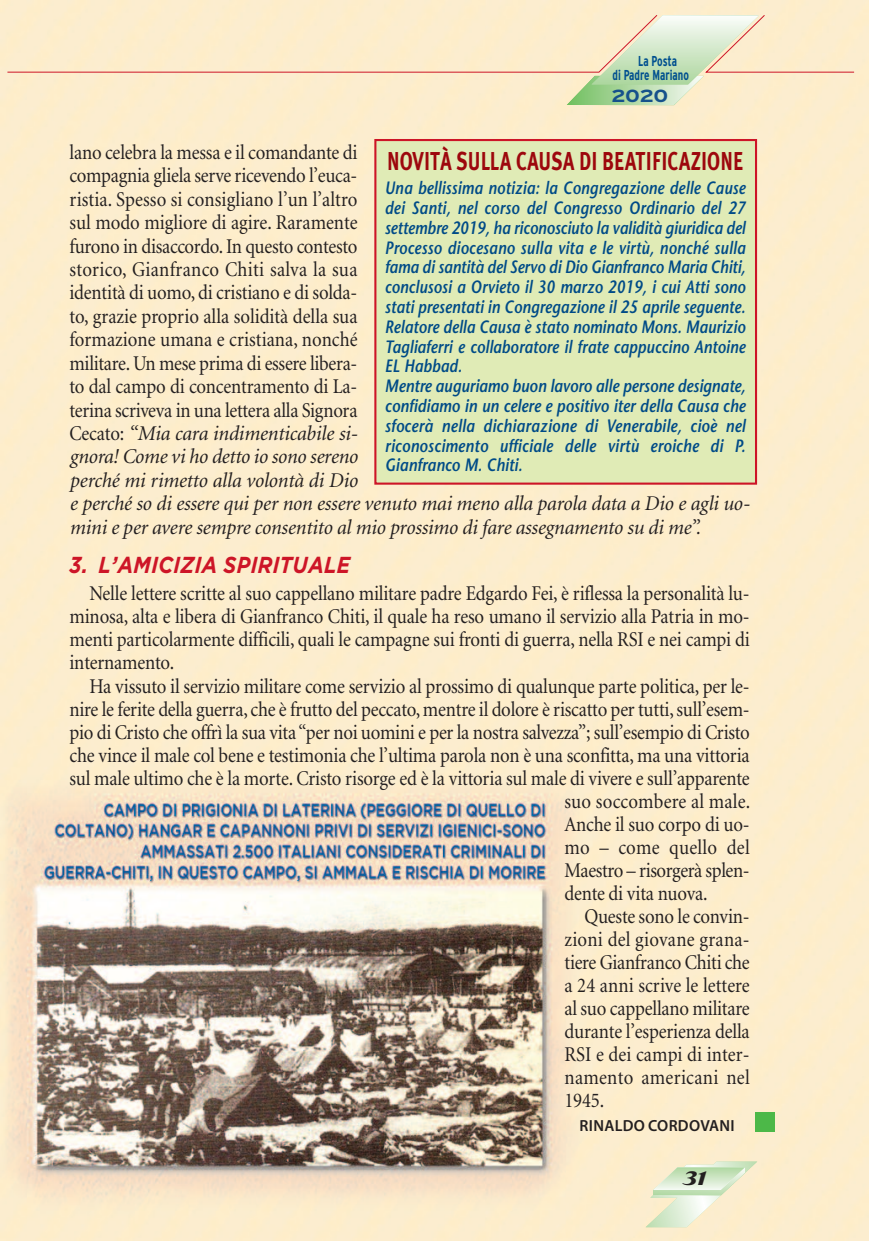
<style>
.page{position:relative;width:869px;height:1241px;background:#fff}
.page>*{position:absolute;margin:0;border:0;box-sizing:border-box;transform-origin:0 0}
.t1{font:700 25.9px "Meta Plus";letter-spacing:.01em;color:#9d070d;scale:.75 1}
.t2{font:italic 700 23.1px "Gotham";letter-spacing:.015em;color:#cd1527;scale:.87 1}
.t3{font:21px/23.4px "Minion";letter-spacing:-.01em;color:#231f20;text-align:justify;scale:.89 1}
.t4{font:italic 21px/23.1px "Minion";letter-spacing:-.01em;color:#231f20}
.t5{font:21px "Minion";letter-spacing:.015em;color:#231f20;scale:.89 1}
.t6{font:21px "Minion";letter-spacing:.01em;color:#231f20;scale:.89 1}
.t7{font:italic 700 19.25px "Daily News";color:#231f20;scale:1.36 1}
.t8{font:italic 600 17.85px/19.8px "Stone Sans";color:#004b87;scale:.84 1}
.t9{font:700 17.5px "Interstate";color:#16518b;scale:1.23 1}
.t10{font:600 16.1px "Myriad Pro";letter-spacing:.02em;color:#231f20}
.t11{font:700 condensed 14.35px/13.5px "Interstate";color:#004f8f;scale:.83 1}
.s1{font-style:italic}
</style>
<div class="page">
<img style="left:0;top:0;width:868px;height:1240px">
<svg style="left:645px;top:1161px;width:111px;height:65px;background:#e8ebce"></svg>
<svg style="left:7px;top:14px;width:847px;height:91px;background:#f5e9c9"></svg>
<div style="left:754px;top:1111px;width:20px;height:20px;background:#4cb848"></div>
<div style="left:376px;top:141px;width:378px;height:341px;background:#e0ebb6"></div>
<div style="left:374px;top:139px;width:382px;height:345px;border:2px solid #cd1527"></div>
<p class="t11" style="left:612px;top:54px;width:94px;text-indent:26px">La Posta di Padre Mariano</p>
<p class="t3" style="left:69px;top:142px;width:325px">lano celebra la messa e il comandante di compagnia gliela serve ricevendo l’euca&shy;ristia. Spesso si consigliano l’un l’altro sul modo migliore di agire. Raramente furono in disaccordo. In questo contesto storico, Gianfranco Chiti salva la sua identità di uomo, di cristiano e di solda&shy;to, grazie proprio alla solidità della sua formazione umana e cristiana, nonché militare. Un mese prima di essere libera&shy;to dal campo di concentramento di La&shy;terina scriveva in una lettera alla Signora Cecato: <span class="s1">“Mia cara indimenticabile si&shy;gnora! Come vi ho detto io sono sereno perché mi rimetto alla volontà di Dio</span></p>
<p class="t9" style="left:611px;top:86px;width:48px">2020</p>
<p class="t1" style="left:387px;top:146px;width:476px">NOVITÀ SULLA CAUSA DI BEATIFICAZIONE</p>
<p class="t8" style="left:384px;top:180px;width:430px">Una bellissima notizia: la Congregazione delle Cause dei Santi, nel corso del Congresso Ordinario del 27 settembre 2019, ha riconosciuto la validità giuridica del Processo diocesano sulla vita e le virtù, nonché sulla fama di santità del Servo di Dio Gianfranco Maria Chiti, conclusosi a Orvieto il 30 marzo 2019, i cui Atti sono stati presentati in Congregazione il 25 aprile seguente.<br>Relatore della Causa è stato nominato Mons. Maurizio Tagliaferri e collaboratore il frate cappuccino Antoine EL Habbad.<br>Mentre auguriamo buon lavoro alle persone designate, confidiamo in un celere e positivo iter della Causa che sfocerà nella dichiarazione di Venerabile, cioè nel riconoscimento ufficiale delle virtù eroiche di P.<br>Gianfranco M. Chiti.</p>
<p class="t4" style="left:69px;top:493px;width:681px">e perché so di essere qui per non essere venuto mai meno alla parola data a Dio e agli uo&shy;mini e per avere sempre consentito al mio prossimo di fare assegnamento su di me”.</p>
<p class="t2" style="left:69px;top:551px;width:324px">3. L’AMICIZIA SPIRITUALE</p>
<p class="t3" style="left:69px;top:583px;width:765px;text-indent:20px">Nelle lettere scritte al suo cappellano militare padre Edgardo Fei, è riflessa la personalità lu&shy;minosa, alta e libera di Gianfranco Chiti, il quale ha reso umano il servizio alla Patria in mo&shy;menti particolarmente difficili, quali le campagne sui fronti di guerra, nella RSI e nei campi di internamento.</p>
<p class="t3" style="left:89px;top:675px;width:743px">Ha vissuto il servizio militare come servizio al prossimo di qualunque parte politica, per le-</p>
<p class="t3" style="left:69px;top:698px;width:765px">nire le ferite della guerra, che è frutto del peccato, mentre il dolore è riscatto per tutti, sull’esem-</p>
<p class="t3" style="left:69px;top:722px;width:765px">pio di Cristo che offrì la sua vita “per noi uomini e per la nostra salvezza”; sull’esempio di Cristo</p>
<p class="t3" style="left:69px;top:745px;width:765px">che vince il male col bene e testimonia che l’ultima parola non è una sconfitta, ma una vittoria</p>
<p class="t3" style="left:69px;top:768px;width:765px">sul male ultimo che è la morte. Cristo risorge ed è la vittoria sul male di vivere e sull’apparente</p>
<p class="t6" style="left:564px;top:793px;width:210px">suo soccombere al male.</p>
<p class="t3" style="left:564px;top:814px;width:209px">Anche il suo corpo di uo-</p>
<p class="t5" style="left:564px;top:838px;width:210px">mo – come quello del</p>
<p class="t3" style="left:564px;top:860px;width:209px">Maestro – risorgerà splen-</p>
<p class="t3" style="left:564px;top:883px;width:162px">dente di vita nuova.</p>
<p class="t3" style="left:584px;top:906px;width:187px">Queste sono le convin-</p>
<p class="t5" style="left:564px;top:930px;width:209px">zioni del giovane grana-</p>
<p class="t3" style="left:564px;top:952px;width:210px">tiere Gianfranco Chiti che</p>
<p class="t3" style="left:564px;top:974px;width:210px">a 24 anni scrive le lettere</p>
<p class="t3" style="left:564px;top:997px;width:210px">al suo cappellano militare</p>
<p class="t3" style="left:564px;top:1020px;width:209px">durante l’esperienza della</p>
<p class="t3" style="left:564px;top:1043px;width:209px">RSI e dei campi di inter-</p>
<p class="t5" style="left:564px;top:1068px;width:210px">namento americani nel</p>
<p class="t3" style="left:564px;top:1089px;width:46px">1945.</p>
<p class="t10" style="left:579px;top:1118px;width:156px">RINALDO CORDOVANI</p>
<p class="t7" style="left:681px;top:1171px;width:22px">31</p>
</div>
